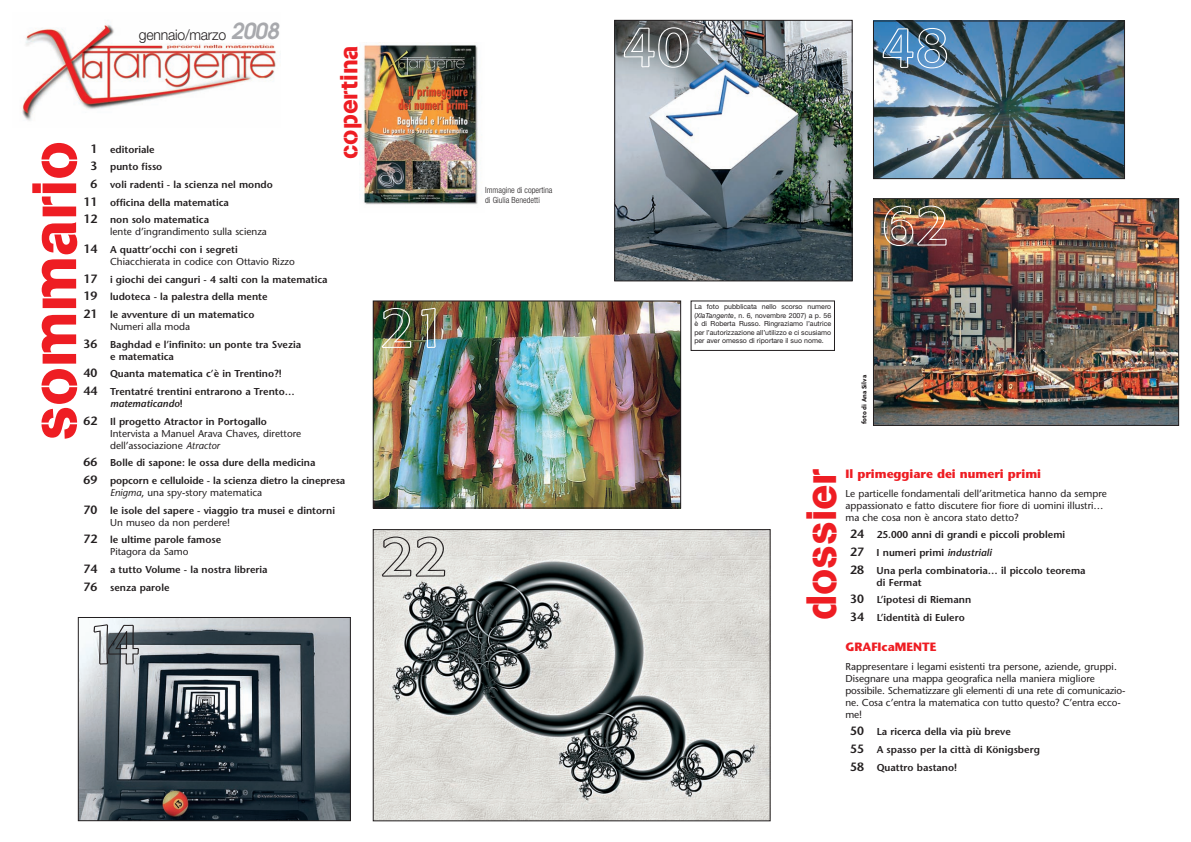
<style>
.page{position:relative;width:1191px;height:842px;background:#fff}
.page>*{position:absolute;margin:0;border:0;box-sizing:border-box;transform-origin:0 0}
.t1{font:62px "AG Book Stencil";color:#ee1d23}
.t2{font:58px "Formata Outline";color:#fff}
.t3{font:58px "Formata Outline";color:#231f20}
.t4{font:42px "AG Book Stencil";color:#ee1d23}
.t5{font:24.5px "AG Book Stencil";color:#ee1d23}
.t6{font:300 14.7px "Helvetica Neue";letter-spacing:-.015em;color:#231f20;scale:.95 1}
.t7{font:700 12px "Stone Sans";color:#ee1d23}
.t8{font:600 10px/17.7px "Stone Sans";color:#231f20}
.t9{font:10px/12px "Stone Sans";color:#231f20}
.t10{font:300 condensed 8.5px/10px "Helvetica Neue";color:#231f20}
.t11{font:7px/8.5px "Helvetica Neue";color:#231f20;text-align:justify}
.t12{font:700 7px "Agenda";color:#231f20}
.s1{font-family:"Avant Garde";font-weight:600;font-style:italic;font-size:22px;color:#a8a9ad}
.s2{font-size:12px}
.s3{font-weight:600;font-size:12px}
.s4{font-weight:600}
.s5{font-weight:400}
.s6{font-style:italic}
.s7{font-weight:400;font-style:italic}
</style>
<div class="page">
<img style="left:363px;top:42px;width:115px;height:163px">
<img style="left:22px;top:20px;width:254px;height:101px">
<img style="left:375px;top:303px;width:304px;height:203px">
<div style="left:373px;top:301px;width:308px;height:207px;border:1px solid #231f20"></div>
<img style="left:875px;top:23px;width:247px;height:154px">
<div style="left:873px;top:21px;width:251px;height:158px;border:1px solid #231f20"></div>
<img style="left:375px;top:531px;width:393px;height:288px">
<div style="left:373px;top:529px;width:397px;height:292px;border:1px solid #231f20"></div>
<img style="left:80px;top:619px;width:269px;height:200px">
<div style="left:78px;top:617px;width:273px;height:204px;border:1px solid #231f20"></div>
<img style="left:875px;top:200px;width:301px;height:224px">
<div style="left:873px;top:198px;width:305px;height:228px;border:1px solid #231f20"></div>
<img style="left:616px;top:22px;width:234px;height:257px">
<div style="left:614px;top:20px;width:238px;height:261px;border:1px solid #231f20"></div>
<div style="left:691px;top:301px;width:143px;height:50px;border:1px solid #231f20"></div>
<h3 class="t6" style="left:139px;top:26px;width:149px">gennaio/marzo <span class="s1">2008</span></h3>
<h3 class="t5" style="left:339px;top:158px;width:115px;rotate:-90deg">copertina</h3>
<h1 class="t1" style="left:31px;top:441px;width:301px;rotate:-90deg">sommario</h1>
<p class="t8" style="left:90px;top:141px;width:66px"><span class="s2">1</span> editoriale</p>
<p class="t8" style="left:90px;top:159px;width:73px"><span class="s2">3</span> punto fisso</p>
<p class="t8" style="left:90px;top:177px;width:184px"><span class="s2">6</span> voli radenti - la scienza nel mondo</p>
<p class="t8" style="left:84px;top:194px;width:147px"><span class="s2">11</span> officina della matematica</p>
<p class="t8" style="left:84px;top:212px;width:127px"><span class="s2">12</span> non solo matematica</p>
<p class="t9" style="left:84px;top:224px;width:185px;line-height:17.7px;text-indent:27px">lente d’ingrandimento sulla scienza<br><span class="s3">14</span> <span class="s4">A quattr’occhi con i segreti</span></p>
<p class="t8" style="left:84px;top:254px;width:246px;text-indent:27px"><span class="s5">Chiacchierata in codice con Ottavio Rizzo<br></span><span class="s2">17</span> i giochi dei canguri - 4 salti con la matematica <span class="s2">19</span> ludoteca - la palestra della mente<br><span class="s2">21</span> le avventure di un matematico</p>
<p class="t8" style="left:84px;top:319px;width:219px;text-indent:26px"><span class="s5">Numeri alla moda<br></span><span class="s2">36</span> Baghdad e l’infinito: un ponte tra Svezia</p>
<p class="t8" style="left:84px;top:348px;width:213px;text-indent:26px">e matematica<br><span class="s2">40</span> Quanta matematica c’è in Trentino?!<br><span class="s2">44</span> Trentatré trentini entrarono a Trento…</p>
<p class="t8" style="left:84px;top:396px;width:185px;text-indent:26px"><span class="s6">matematicando</span>!<br><span class="s2">62</span> Il progetto Atractor in Portogallo</p>
<p class="t9" style="left:110px;top:428px;width:193px">Intervista a Manuel Arava Chaves, direttore dell’associazione <span class="s6">Atractor</span></p>
<p class="t8" style="left:84px;top:455px;width:263px"><span class="s2">66</span> Bolle di sapone: le ossa dure della medicina<br><span class="s2">69</span> popcorn e celluloide - la scienza dietro la cinepresa</p>
<p class="t8" style="left:84px;top:485px;width:253px;text-indent:27px"><span class="s7">Enigma</span><span class="s5">, una spy-story matematica<br></span><span class="s2">70</span> le isole del sapere - viaggio tra musei e dintorni</p>
<p class="t9" style="left:84px;top:514px;width:148px;line-height:17.7px;text-indent:27px">Un museo da non perdere!<br><span class="s3">72</span> <span class="s4">le ultime parole famose</span></p>
<p class="t8" style="left:84px;top:544px;width:186px;text-indent:26px"><span class="s5">Pitagora da Samo<br></span><span class="s2">74</span> a tutto Volume - la nostra libreria<br><span class="s2">76</span> senza parole</p>
<h2 class="t3" style="left:86px;top:618px;width:56px">14</h2>
<h2 class="t2" style="left:381px;top:302px;width:68px">21</h2>
<h2 class="t3" style="left:381px;top:530px;width:69px">22</h2>
<p class="t10" style="left:485px;top:185px;width:69px">Immagine di copertina di Giulia Benedetti</p>
<h2 class="t2" style="left:622px;top:21px;width:69px">40</h2>
<h2 class="t2" style="left:881px;top:22px;width:69px">48</h2>
<h2 class="t2" style="left:881px;top:199px;width:70px">62</h2>
<p class="t11" style="left:694px;top:303px;width:138px">La foto pubblicata nello scorso numero (<span class="s6">XlaTangente</span>, n. 6, novembre 2007) a p. 56 è di Roberta Russo. Ringraziamo l’autrice per l’autorizzazione all’utilizzo e ci scusiamo per aver omesso di riportare il suo nome.</p>
<p class="t12" style="left:860px;top:424px;width:51px;rotate:-90deg">foto di Ana Silva</p>
<h3 class="t4" style="left:805px;top:620px;width:153px;rotate:-90deg">dossier</h3>
<p class="t7" style="left:845px;top:469px;width:197px">Il primeggiare dei numeri primi</p>
<p class="t9" style="left:845px;top:488px;width:263px">Le particelle fondamentali dell’aritmetica hanno da sempre appassionato e fatto discutere fior fiore di uomini illustri… ma che cosa non è ancora stato detto?</p>
<p class="t8" style="left:850px;top:527px;width:237px"><span class="s2">24</span> 25.000 anni di grandi e piccoli problemi<br><span class="s2">27</span> I numeri primi <span class="s6">industriali<br></span><span class="s2">28</span> Una perla combinatoria… il piccolo teorema</p>
<p class="t8" style="left:850px;top:574px;width:123px;text-indent:26px">di Fermat<br><span class="s2">30</span> L’ipotesi di Riemann<br><span class="s2">34</span> L’identità di Eulero</p>
<p class="t7" style="left:845px;top:642px;width:92px">GRAFIcaMENTE</p>
<p class="t9" style="left:845px;top:661px;width:281px">Rappresentare i legami esistenti tra persone, aziende, gruppi.<br>Disegnare una mappa geografica nella maniera migliore possibile. Schematizzare gli elementi di una rete di comunicazio&shy;ne. Cosa c’entra la matematica con tutto questo? C’entra ecco&shy;me!</p>
<p class="t8" style="left:850px;top:724px;width:191px"><span class="s2">50</span> La ricerca della via più breve<br><span class="s2">55</span> A spasso per la città di Königsberg<br><span class="s2">58</span> Quattro bastano!</p>
</div>
